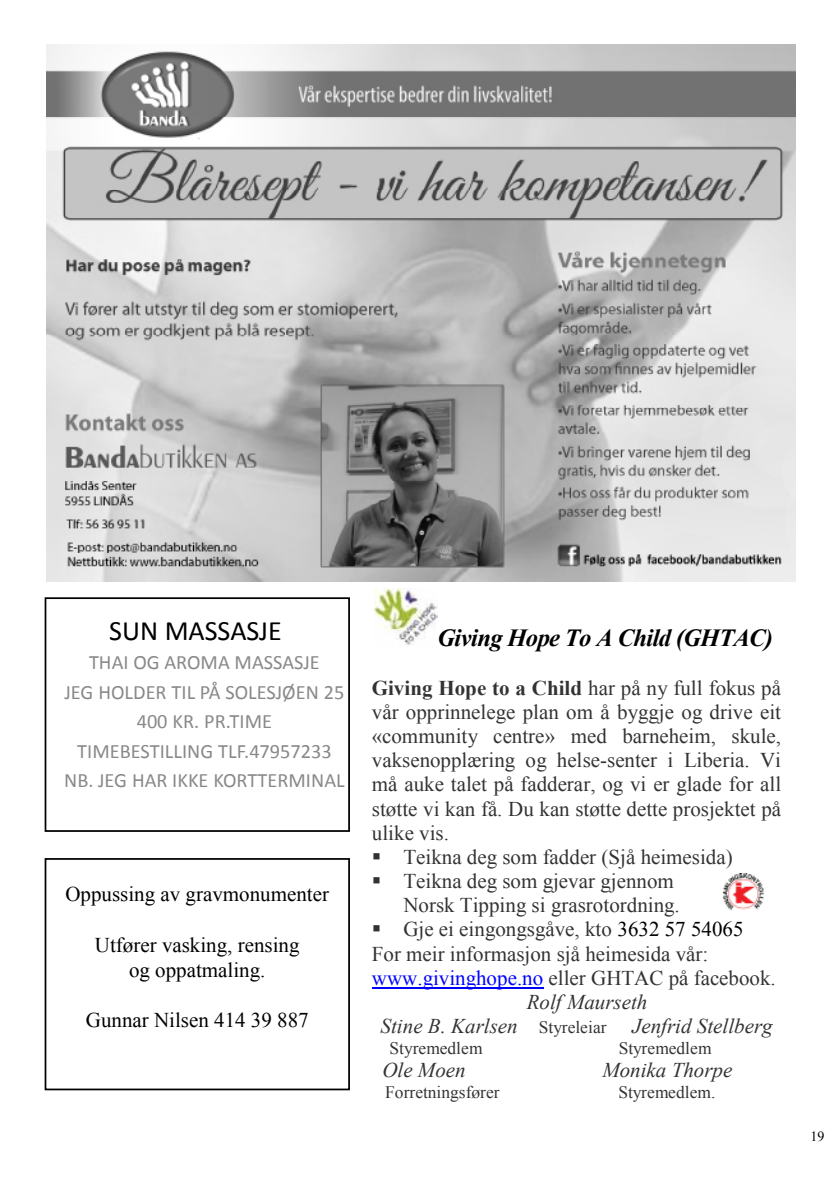
<style>
.page{position:relative;width:840px;height:1186px;background:#fff}
.page>*{position:absolute;margin:0;border:0;box-sizing:border-box;transform-origin:0 0}
.t1{font:28px "Calibri";color:#000}
.t2{font:italic 700 24.5px "Times New Roman";letter-spacing:-.025em;color:#000}
.t3{font:21px/24.2px "Times New Roman";color:#333;text-align:justify}
.t4{font:21px/25.2px "Times New Roman";color:#000;text-align:center}
.t5{font:italic 21px "Times New Roman";color:#333}
.t6{font:20.47px/29.4px "Calibri";color:#898989;text-align:center}
.t7{font:17.5px "Times New Roman";color:#333}
.t8{font:14px "Times New Roman";color:#000}
.s1{font-weight:700}
.s2{color:#000}
.s3{color:#00f}
.s4{font-style:normal;font-size:17.5px}
</style>
<div class="page">
<div style="left:45px;top:597px;width:305px;height:235px;border:2px solid #000"></div>
<div style="left:45px;top:858px;width:305px;height:232px;border:2px solid #000"></div>
<img style="left:46px;top:45px;width:749px;height:537px">
<hr style="left:372px;top:987px;width:171px;height:1px;background:#00f">
<img style="left:375px;top:588px;width:63px;height:57px">
<img style="left:722px;top:873px;width:43px;height:38px">
<h1 class="t1" style="left:109px;top:613px;width:174px">SUN MASSASJE</h1>
<p class="t6" style="left:64px;top:648px;width:282px">THAI OG AROMA MASSASJE<br>JEG HOLDER TIL PÅ SOLESJØEN 25<br>400 KR. PR.TIME<br>TIMEBESTILLING TLF.47957233<br>NB. JEG HAR IKKE KORTTERMINAL</p>
<p class="t4" style="left:65px;top:881px;width:265px">Oppussing av gravmonumenter</p>
<p class="t4" style="left:95px;top:932px;width:206px">Utfører vasking, rensing og oppatmaling.</p>
<p class="t4" style="left:86px;top:1007px;width:224px">Gunnar Nilsen 414 39 887</p>
<p class="t2" style="left:437px;top:621px;width:337px">Giving Hope To A Child (GHTAC)</p>
<p class="t3" style="left:372px;top:675px;width:411px"><span class="s1">Giving Hope to a Child</span> har på ny full fokus på vår opprinnelege plan om å byggje og drive eit «community centre» med barneheim, skule, vaksenopplæring og helse-senter i Liberia. Vi må auke talet på fadderar, og vi er glade for all støtte vi kan få. Du kan støtte dette prosjektet på ulike vis.</p>
<p class="t3" style="left:372px;top:844px;width:362px">▪ Teikna deg som fadder (Sjå heimesida)</p>
<p class="t3" style="left:372px;top:868px;width:309px;text-align:right">▪ Teikna deg som gjevar gjennom<br>Norsk Tipping si grasrotordning.</p>
<p class="t3" style="left:372px;top:917px;width:373px">▪ Gje ei eingongsgåve, kto <span class="s2">3632 57 54065</span></p>
<p class="t3" style="left:372px;top:941px;width:338px">For meir informasjon sjå heimesida vår:</p>
<p class="t3" style="left:372px;top:965px;width:405px"><span class="s3">www.givinghope.no</span> eller GHTAC på facebook.</p>
<p class="t5" style="left:527px;top:987px;width:122px">Rolf Maurseth</p>
<p class="t5" style="left:381px;top:1011px;width:394px">Stine B. Karlsen <span class="s4">Styreleiar</span> Jenfrid Stellberg</p>
<p class="t7" style="left:390px;top:1036px;width:95px">Styremedlem</p>
<p class="t7" style="left:619px;top:1036px;width:94px">Styremedlem</p>
<p class="t5" style="left:382px;top:1056px;width:85px">Ole Moen</p>
<p class="t5" style="left:602px;top:1056px;width:132px">Monika Thorpe</p>
<p class="t7" style="left:385px;top:1080px;width:116px">Forretningsfører</p>
<p class="t7" style="left:618px;top:1080px;width:99px">Styremedlem.</p>
<p class="t8" style="left:810px;top:1127px;width:15px">19</p>
</div>
